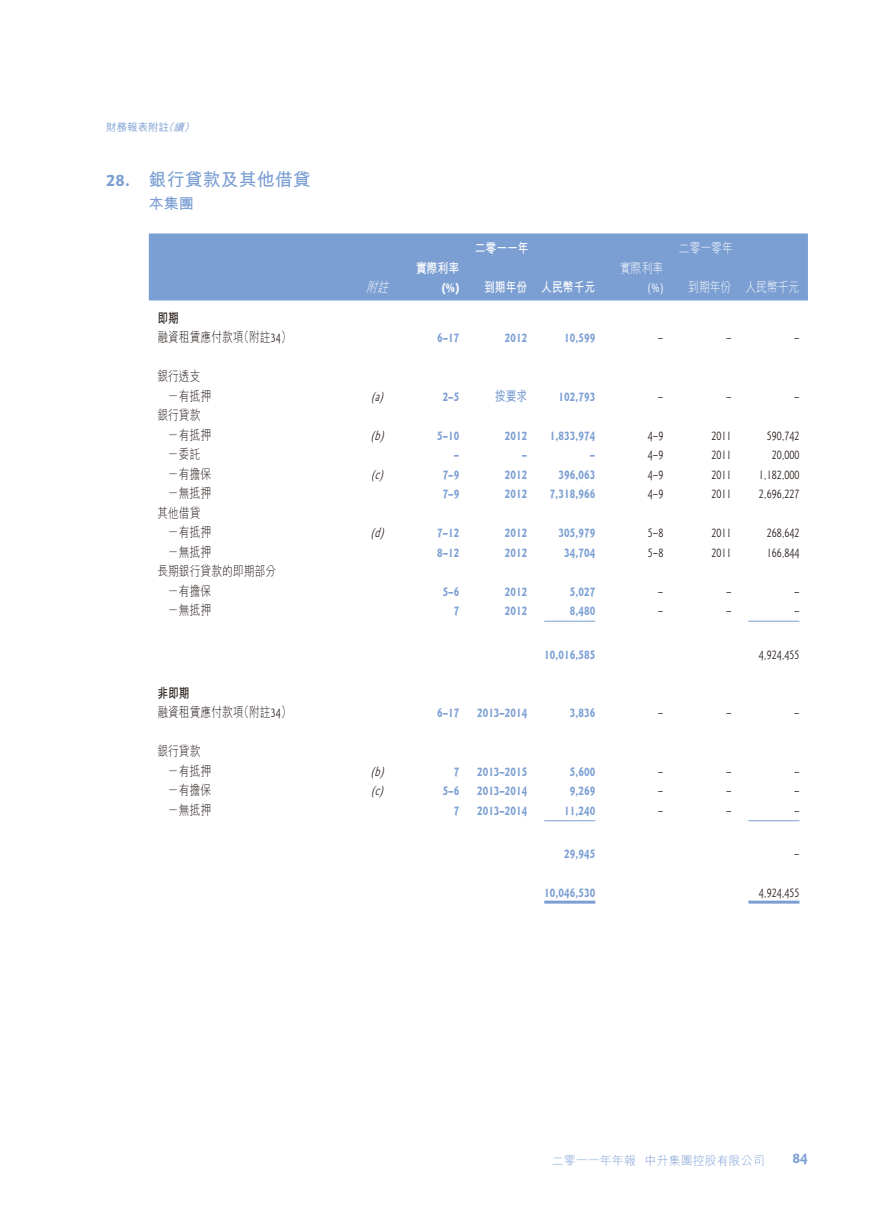
<style>
.page{position:relative;width:893px;height:1212px;background:#fff}
.page>*{position:absolute;margin:0;border:0;box-sizing:border-box;transform-origin:0 0}
.t1{font:18px "M Hei HK Bold E Ten B5 H";color:#7c9fd3}
.t2{font:15px "M Hei HK Bold E Ten B5 H";color:#7c9fd3}
.t3{font:700 15px "Goudy Sans Std";color:#7c9fd3}
.t4{font:700 13.5px "Goudy Sans Std";color:#7c9fd3;scale:.8 1}
.t5{font:13.5px "Goudy Sans Std";color:#231916;scale:.8 1}
.t6{font:13.5px/19.5px "M Hei HK Light E Ten B5 H";color:#231916;scale:.8 1}
.t7{font:13.5px "M Hei HK Bold E Ten B5 H";color:#fff;scale:.8 1}
.t8{font:13.5px "M Hei HK Light E Ten B5 H";color:#fff;scale:.8 1}
.t9{font:italic 13.5px "Goudy Sans Std";color:#231916;scale:.8 1}
.t10{font:13.5px "M Hei HK Bold E Ten B5 H";color:#231916;scale:.8 1}
.t11{font:700 13.5px "Goudy Sans Std";color:#fff;scale:.8 1}
.t12{font:13.5px "Goudy Sans Std";color:#fff;scale:.8 1}
.t13{font:13.5px "M Hei HK Bold E Ten B5 H";color:#7c9fd3;scale:.8 1}
.t14{font:italic 13.5px "M Hei HK Light E Ten B5 H";color:#fff;scale:.8 1}
.t15{font:12px "M Hei HK Light E Ten B5 H";color:#7c9fd3}
.t16{font:10.5px "M Hei HK Medium E Ten B5 H";color:#7c9fd3}
.s1{font-style:italic}
.s2{font-family:"Goudy Sans Std";font-weight:700}
.s3{font-family:"Goudy Sans Std"}
</style>
<div class="page">
<div style="left:149px;top:233px;width:659px;height:67px;background:#7c9fd3"></div>
<hr style="left:544px;top:621px;width:51px;height:1px;background:#7c9fd3">
<hr style="left:748px;top:621px;width:51px;height:1px;background:#7c9fd3">
<hr style="left:544px;top:820px;width:51px;height:1px;background:#7c9fd3">
<hr style="left:748px;top:820px;width:51px;height:1px;background:#7c9fd3">
<hr style="left:544px;top:900px;width:51px;height:3px;background:#7c9fd3">
<hr style="left:748px;top:900px;width:51px;height:3px;background:#7c9fd3">
<p class="t16" style="left:106px;top:123px;width:92px">財務報表附註<span class="s1">（續）</span></p>
<h1 class="t1" style="left:106px;top:173px;width:206px"><span class="s2">28.</span> 銀行貸款及其他借貸</h1>
<p class="t2" style="left:149px;top:198px;width:46px">本集團</p>
<p class="t7" style="left:475px;top:243px;width:69px">二零一一年</p>
<p class="t8" style="left:679px;top:243px;width:69px">二零一零年</p>
<p class="t7" style="left:416px;top:263px;width:55px">實際利率</p>
<p class="t8" style="left:620px;top:263px;width:55px">實際利率</p>
<p class="t14" style="left:366px;top:282px;width:33px">附註</p>
<p class="t11" style="left:442px;top:283px;width:23px">(%)</p>
<p class="t7" style="left:484px;top:282px;width:141px">到期年份 人民幣千元</p>
<p class="t12" style="left:648px;top:283px;width:21px">(%)</p>
<p class="t8" style="left:688px;top:282px;width:141px">到期年份 人民幣千元</p>
<p class="t10" style="left:157px;top:313px;width:28px">即期</p>
<p class="t6" style="left:157px;top:329px;width:169px">融資租賃應付款項（附註<span class="s3">34</span>）</p>
<p class="t4" style="left:437px;top:333px;width:29px">6–17</p>
<p class="t4" style="left:505px;top:333px;width:29px">2012</p>
<p class="t4" style="left:564px;top:333px;width:40px">10,599</p>
<p class="t5" style="left:658px;top:333px;width:8px">–</p>
<p class="t5" style="left:726px;top:333px;width:8px">–</p>
<p class="t5" style="left:794px;top:333px;width:8px">–</p>
<p class="t6" style="left:168px;top:368px;width:56px;text-indent:-11px">銀行透支－有抵押</p>
<p class="t9" style="left:371px;top:391px;width:21px">(a)</p>
<p class="t4" style="left:443px;top:391px;width:22px">2–5</p>
<p class="t13" style="left:495px;top:391px;width:42px">按要求</p>
<p class="t4" style="left:559px;top:391px;width:47px">102,793</p>
<p class="t5" style="left:658px;top:391px;width:8px">–</p>
<p class="t5" style="left:726px;top:391px;width:8px">–</p>
<p class="t5" style="left:794px;top:391px;width:8px">–</p>
<p class="t6" style="left:168px;top:407px;width:56px;text-indent:-11px">銀行貸款－有抵押</p>
<p class="t9" style="left:371px;top:430px;width:21px">(b)</p>
<p class="t4" style="left:437px;top:430px;width:29px">5–10</p>
<p class="t4" style="left:505px;top:430px;width:29px">2012</p>
<p class="t4" style="left:550px;top:430px;width:59px">1,833,974</p>
<p class="t5" style="left:648px;top:430px;width:21px">4–9</p>
<p class="t5" style="left:711px;top:430px;width:27px">2011</p>
<p class="t5" style="left:767px;top:430px;width:42px">590,742</p>
<p class="t6" style="left:168px;top:446px;width:42px">－委託</p>
<p class="t4" style="left:454px;top:450px;width:8px">–</p>
<p class="t4" style="left:522px;top:450px;width:8px">–</p>
<p class="t4" style="left:590px;top:450px;width:8px">–</p>
<p class="t5" style="left:648px;top:450px;width:21px">4–9</p>
<p class="t5" style="left:711px;top:450px;width:27px">2011</p>
<p class="t5" style="left:772px;top:450px;width:36px">20,000</p>
<p class="t6" style="left:168px;top:466px;width:56px">－有擔保</p>
<p class="t9" style="left:371px;top:469px;width:21px">(c)</p>
<p class="t4" style="left:443px;top:469px;width:22px">7–9</p>
<p class="t4" style="left:505px;top:469px;width:29px">2012</p>
<p class="t4" style="left:559px;top:469px;width:47px">396,063</p>
<p class="t5" style="left:648px;top:469px;width:21px">4–9</p>
<p class="t5" style="left:711px;top:469px;width:27px">2011</p>
<p class="t5" style="left:759px;top:469px;width:52px">1,182,000</p>
<p class="t6" style="left:168px;top:485px;width:56px">－無抵押</p>
<p class="t4" style="left:443px;top:489px;width:22px">7–9</p>
<p class="t4" style="left:505px;top:489px;width:29px">2012</p>
<p class="t4" style="left:550px;top:489px;width:59px">7,318,966</p>
<p class="t5" style="left:648px;top:489px;width:21px">4–9</p>
<p class="t5" style="left:711px;top:489px;width:27px">2011</p>
<p class="t5" style="left:759px;top:489px;width:52px">2,696,227</p>
<p class="t6" style="left:168px;top:505px;width:56px;text-indent:-11px">其他借貸－有抵押</p>
<p class="t9" style="left:371px;top:528px;width:21px">(d)</p>
<p class="t4" style="left:437px;top:528px;width:29px">7–12</p>
<p class="t4" style="left:505px;top:528px;width:29px">2012</p>
<p class="t4" style="left:559px;top:528px;width:47px">305,979</p>
<p class="t5" style="left:648px;top:528px;width:21px">5–8</p>
<p class="t5" style="left:711px;top:528px;width:27px">2011</p>
<p class="t5" style="left:767px;top:528px;width:42px">268,642</p>
<p class="t6" style="left:168px;top:544px;width:56px">－無抵押</p>
<p class="t4" style="left:437px;top:547px;width:29px">8–12</p>
<p class="t4" style="left:505px;top:547px;width:29px">2012</p>
<p class="t4" style="left:564px;top:547px;width:40px">34,704</p>
<p class="t5" style="left:648px;top:547px;width:21px">5–8</p>
<p class="t5" style="left:711px;top:547px;width:27px">2011</p>
<p class="t5" style="left:767px;top:547px;width:42px">166,844</p>
<p class="t6" style="left:168px;top:563px;width:137px;text-indent:-11px">長期銀行貸款的即期部分－有擔保</p>
<p class="t4" style="left:443px;top:586px;width:22px">5–6</p>
<p class="t4" style="left:505px;top:586px;width:29px">2012</p>
<p class="t4" style="left:570px;top:586px;width:34px">5,027</p>
<p class="t5" style="left:658px;top:586px;width:8px">–</p>
<p class="t5" style="left:726px;top:586px;width:8px">–</p>
<p class="t5" style="left:794px;top:586px;width:8px">–</p>
<p class="t6" style="left:168px;top:602px;width:56px">－無抵押</p>
<p class="t4" style="left:454px;top:606px;width:8px">7</p>
<p class="t4" style="left:505px;top:606px;width:29px">2012</p>
<p class="t4" style="left:570px;top:606px;width:34px">8,480</p>
<p class="t5" style="left:658px;top:606px;width:8px">–</p>
<p class="t5" style="left:726px;top:606px;width:8px">–</p>
<p class="t5" style="left:794px;top:606px;width:8px">–</p>
<p class="t4" style="left:544px;top:649px;width:66px">10,016,585</p>
<p class="t5" style="left:759px;top:649px;width:52px">4,924,455</p>
<p class="t10" style="left:157px;top:688px;width:42px">非即期</p>
<p class="t6" style="left:157px;top:704px;width:169px">融資租賃應付款項（附註<span class="s3">34</span>）</p>
<p class="t4" style="left:437px;top:708px;width:29px">6–17</p>
<p class="t4" style="left:477px;top:708px;width:64px">2013–2014</p>
<p class="t4" style="left:570px;top:708px;width:34px">3,836</p>
<p class="t5" style="left:658px;top:708px;width:8px">–</p>
<p class="t5" style="left:726px;top:708px;width:8px">–</p>
<p class="t5" style="left:794px;top:708px;width:8px">–</p>
<p class="t6" style="left:168px;top:743px;width:56px;text-indent:-11px">銀行貸款－有抵押</p>
<p class="t9" style="left:371px;top:766px;width:21px">(b)</p>
<p class="t4" style="left:454px;top:766px;width:8px">7</p>
<p class="t4" style="left:477px;top:766px;width:64px">2013–2015</p>
<p class="t4" style="left:570px;top:766px;width:34px">5,600</p>
<p class="t5" style="left:658px;top:766px;width:8px">–</p>
<p class="t5" style="left:726px;top:766px;width:8px">–</p>
<p class="t5" style="left:794px;top:766px;width:8px">–</p>
<p class="t6" style="left:168px;top:782px;width:56px">－有擔保</p>
<p class="t9" style="left:371px;top:786px;width:21px">(c)</p>
<p class="t4" style="left:443px;top:786px;width:22px">5–6</p>
<p class="t4" style="left:477px;top:786px;width:64px">2013–2014</p>
<p class="t4" style="left:570px;top:786px;width:34px">9,269</p>
<p class="t5" style="left:658px;top:786px;width:8px">–</p>
<p class="t5" style="left:726px;top:786px;width:8px">–</p>
<p class="t5" style="left:794px;top:786px;width:8px">–</p>
<p class="t6" style="left:168px;top:802px;width:56px">－無抵押</p>
<p class="t4" style="left:454px;top:805px;width:8px">7</p>
<p class="t4" style="left:477px;top:805px;width:64px">2013–2014</p>
<p class="t4" style="left:564px;top:805px;width:40px">11,240</p>
<p class="t5" style="left:658px;top:805px;width:8px">–</p>
<p class="t5" style="left:726px;top:805px;width:8px">–</p>
<p class="t5" style="left:794px;top:805px;width:8px">–</p>
<p class="t4" style="left:564px;top:849px;width:40px">29,945</p>
<p class="t5" style="left:794px;top:849px;width:8px">–</p>
<p class="t4" style="left:544px;top:888px;width:66px">10,046,530</p>
<p class="t5" style="left:759px;top:888px;width:52px">4,924,455</p>
<p class="t15" style="left:552px;top:1156px;width:214px">二零一一年年報 中升集團控股有限公司</p>
<p class="t3" style="left:792px;top:1152px;width:17px">84</p>
</div>
